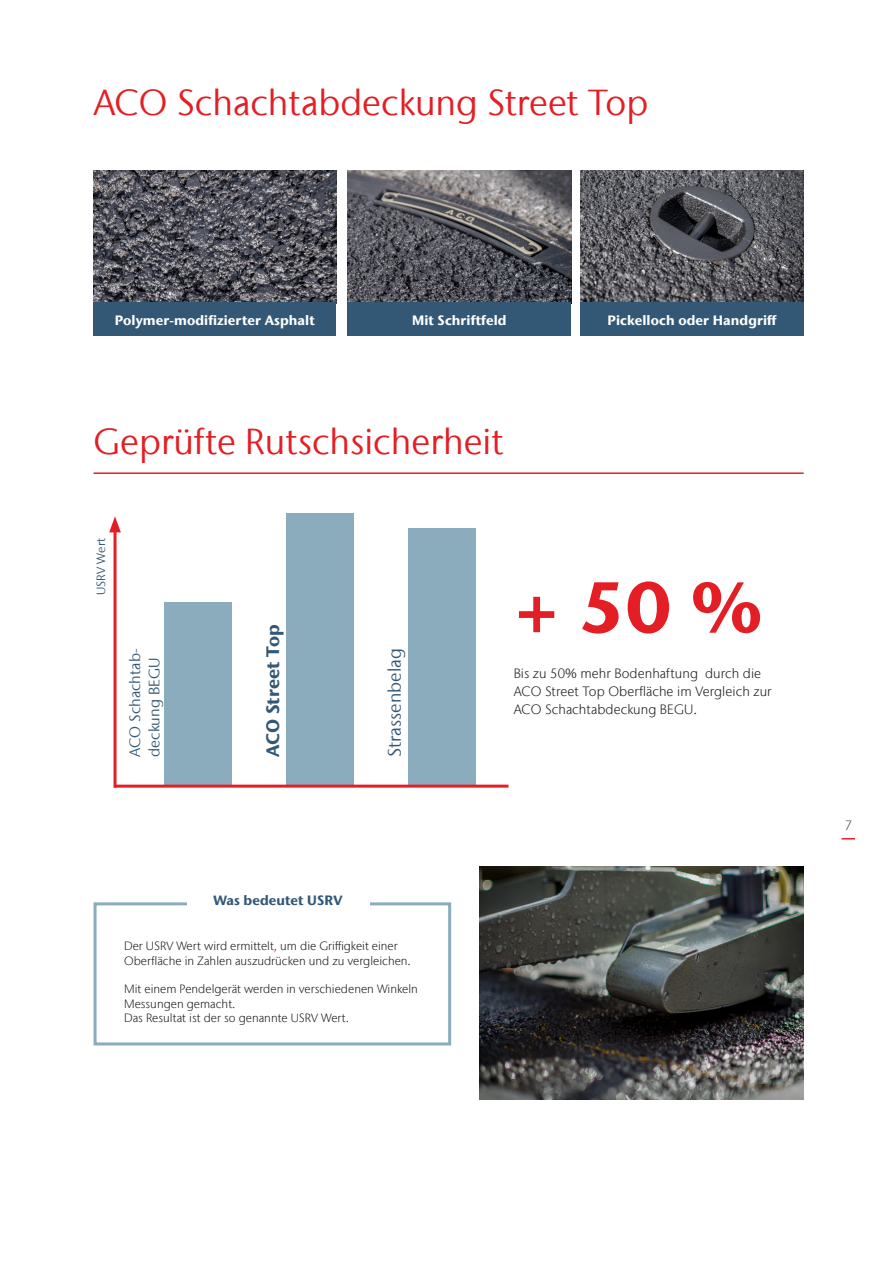
<style>
.page{position:relative;width:893px;height:1263px;background:#fff}
.page>*{position:absolute;margin:0;border:0;box-sizing:border-box;transform-origin:0 0}
.Enumeration_Base{font:700 72px "Stone Sans IIITC Com";color:#e41e25}
.Ebene3{font:36px "Stone Sans IIITC Com";color:#e41e25}
.Enumeration_Base-2{font:18px "Stone Sans IIITC Com";letter-spacing:.005em;color:#335875}
.Enumeration_Base-3{font:700 18px "Stone Sans IIITC Com";letter-spacing:-.005em;color:#335875}
.Enumeration_Base-4{font:15px "Stone Sans IIITC Com";letter-spacing:.005em;color:#335875}
.Enumeration_Base-5{font:300 13.5px/18px "Stone Sans IIITC Com";letter-spacing:.005em;color:#231f20}
.Info_box{font:700 13.5px "Stone Sans IIITC Com";letter-spacing:.005em;color:#fff}
.Enumeration_1_Produc{font:700 13.5px "Stone Sans IIITC Com";letter-spacing:.005em;color:#fff}
.Info_box-2{font:700 13.5px "Stone Sans IIITC Com";letter-spacing:.005em;color:#335875}
.t1{font:300 13.5px "Stone Sans IIITC Com";color:#57585a}
.t2{font:300 12px/14.4px "Stone Sans IIITC Com";color:#231f20}
.Enumeration_Base-6{font:12px "Stone Sans IIITC Com";letter-spacing:.005em;color:#335875}
.s1{color:#e41e25}
</style>
<div class="page">
<svg style="left:842px;top:838px;width:13px;height:1px"></svg>
<div style="left:286px;top:513px;width:67px;height:272px;background:#8aacbc"></div>
<div style="left:165px;top:602px;width:67px;height:183px;background:#8aacbc"></div>
<div style="left:408px;top:528px;width:67px;height:257px;background:#8aacbc"></div>
<hr style="left:114px;top:785px;width:394px;height:3px;background:#e41e25">
<hr style="left:114px;top:527px;width:3px;height:261px;background:#e41e25">
<svg style="left:109px;top:516px;width:12px;height:16px"></svg>
<img style="left:479px;top:866px;width:325px;height:233px">
<div style="left:94px;top:902px;width:357px;height:143px;border:3px solid #8aacbc"></div>
<div style="left:187px;top:882px;width:182px;height:36px;background:#fff"></div>
<img style="left:348px;top:170px;width:223px;height:133px">
<div style="left:348px;top:303px;width:223px;height:33px;background:#335875"></div>
<img style="left:94px;top:170px;width:242px;height:133px">
<img style="left:580px;top:170px;width:224px;height:133px">
<div style="left:580px;top:303px;width:224px;height:33px;background:#335875"></div>
<div style="left:94px;top:303px;width:242px;height:33px;background:#335875"></div>
<hr style="left:94px;top:472px;width:710px;height:2px;background:#e41e25">
<p class="Ebene3" style="left:94px;top:80px;width:556px">ACO Schachtabdeckung Street Top</p>
<p class="Enumeration_1_Produc" style="left:115px;top:311px;width:201px">Polymer-modifizierter Asphalt</p>
<p class="Info_box" style="left:412px;top:311px;width:96px">Mit Schriftfeld</p>
<p class="Info_box" style="left:608px;top:311px;width:171px">Pickelloch oder Handgriff</p>
<p class="Ebene3" style="left:94px;top:419px;width:412px">Geprüfte Rutschsicherheit</p>
<p class="Enumeration_Base-6" style="left:93px;top:595px;width:59px;rotate:-90deg">USRV Wert</p>
<p class="Enumeration_Base-4" style="left:126px;top:757px;width:110px;rotate:-90deg">ACO Schachtab-</p>
<p class="Enumeration_Base-4" style="left:145px;top:757px;width:101px;rotate:-90deg">deckung BEGU</p>
<p class="Enumeration_Base-3" style="left:261px;top:757px;width:134px;rotate:-90deg">ACO Street Top</p>
<p class="Enumeration_Base-2" style="left:383px;top:757px;width:110px;rotate:-90deg">Strassenbelag</p>
<p class="Enumeration_Base" style="left:514px;top:561px;width:251px">+ 50 %</p>
<p class="Enumeration_Base-5" style="left:514px;top:664px;width:259px">Bis zu 50% mehr Bodenhaftung durch die<br>ACO Street Top Oberfläche im Vergleich zur<br>ACO Schachtabdeckung BEGU.</p>
<p class="Info_box-2" style="left:213px;top:892px;width:130px">Was bedeutet USRV</p>
<p class="t2" style="left:124px;top:939px;width:288px">Der USRV Wert wird ermittelt<span class="s1">,</span> um die Griffigkeit einer<br>Oberfläche in Zahlen auszudrücken und zu vergleichen.</p>
<p class="t2" style="left:124px;top:982px;width:295px">Mit einem Pendelgerät werden in verschiedenen Winkeln<br>Messungen gemacht.</p>
<p class="t2" style="left:124px;top:1011px;width:226px">Das Resultat ist der so genannte USRV Wert.</p>
<p class="t1" style="left:845px;top:816px;width:9px">7</p>
</div>
